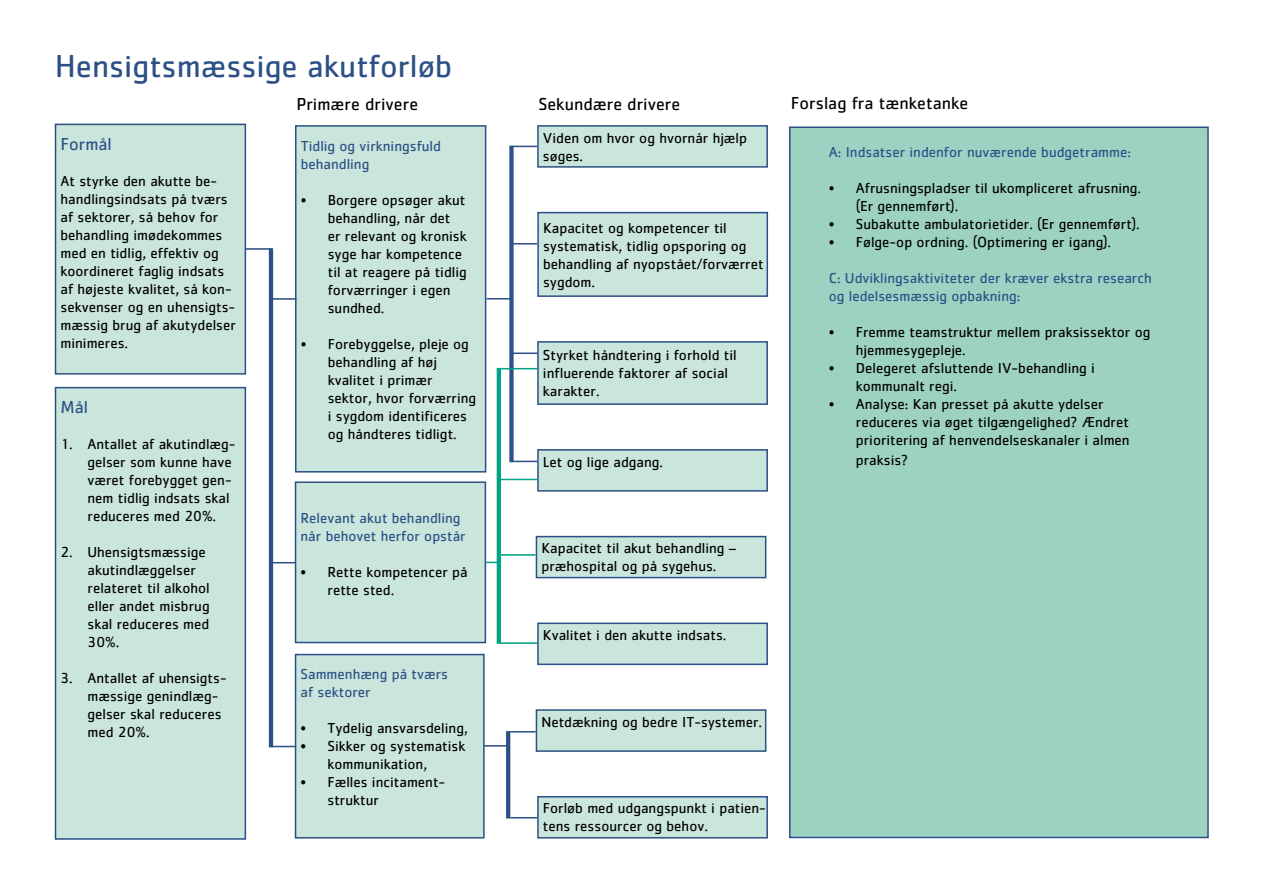
<style>
.page{position:relative;width:1263px;height:893px;background:#fff}
.page>*{position:absolute;margin:0;border:0;box-sizing:border-box;transform-origin:0 0}
.t1{font:33px "Cachet Std";color:#2c5085}
.t2{font:18px "Cachet Std";color:#000}
.t3{font:18px "Cachet Std";color:#2c5085}
.t4{font:15px/18px "Cachet Std";color:#000}
.t5{font:15px/18px "Cachet Std";color:#2c5085}
</style>
<div class="page">
<div style="left:790px;top:127px;width:418px;height:710px;background:#9dd2c3"></div>
<div style="left:789px;top:126px;width:420px;height:712px;border:2px solid #2c5085"></div>
<div style="left:56px;top:124px;width:189px;height:250px;background:#c9e5dc"></div>
<div style="left:55px;top:124px;width:191px;height:251px;border:2px solid #2c5085"></div>
<div style="left:56px;top:388px;width:189px;height:451px;background:#c9e5dc"></div>
<div style="left:55px;top:387px;width:191px;height:453px;border:2px solid #2c5085"></div>
<div style="left:296px;top:126px;width:190px;height:346px;background:#c9e5dc"></div>
<div style="left:295px;top:125px;width:191px;height:348px;border:2px solid #2c5085"></div>
<div style="left:296px;top:482px;width:189px;height:160px;background:#c9e5dc"></div>
<div style="left:295px;top:481px;width:191px;height:162px;border:2px solid #2c5085"></div>
<div style="left:296px;top:654px;width:188px;height:184px;background:#c9e5dc"></div>
<div style="left:295px;top:654px;width:190px;height:184px;border:2px solid #2c5085"></div>
<div style="left:538px;top:126px;width:229px;height:41px;background:#c9e5dc"></div>
<div style="left:537px;top:125px;width:231px;height:43px;border:2px solid #2c5085"></div>
<div style="left:538px;top:213px;width:229px;height:83px;background:#c9e5dc"></div>
<div style="left:537px;top:212px;width:231px;height:85px;border:2px solid #2c5085"></div>
<div style="left:538px;top:342px;width:229px;height:62px;background:#c9e5dc"></div>
<div style="left:537px;top:341px;width:231px;height:64px;border:2px solid #2c5085"></div>
<div style="left:538px;top:450px;width:229px;height:41px;background:#c9e5dc"></div>
<div style="left:537px;top:449px;width:231px;height:43px;border:2px solid #2c5085"></div>
<div style="left:536px;top:537px;width:230px;height:41px;background:#c9e5dc"></div>
<div style="left:536px;top:536px;width:230px;height:42px;border:2px solid #2c5085"></div>
<div style="left:538px;top:623px;width:229px;height:41px;background:#c9e5dc"></div>
<div style="left:537px;top:623px;width:231px;height:42px;border:2px solid #2c5085"></div>
<div style="left:536px;top:710px;width:230px;height:41px;background:#c9e5dc"></div>
<div style="left:536px;top:709px;width:230px;height:43px;border:2px solid #2c5085"></div>
<div style="left:538px;top:797px;width:229px;height:41px;background:#c9e5dc"></div>
<div style="left:537px;top:796px;width:231px;height:42px;border:2px solid #2c5085"></div>
<svg style="left:509px;top:146px;width:5px;height:316px;background:#4b6a97"></svg>
<svg style="left:512px;top:146px;width:25px;height:1px"></svg>
<svg style="left:513px;top:243px;width:24px;height:1px"></svg>
<hr style="left:513px;top:352px;width:25px;height:2px;background:#2c5085">
<hr style="left:487px;top:298px;width:24px;height:2px;background:#2c5085">
<svg style="left:510px;top:817px;width:27px;height:1px"></svg>
<hr style="left:484px;top:745px;width:25px;height:2px;background:#2c5085">
<svg style="left:506px;top:731px;width:4px;height:87px"></svg>
<hr style="left:269px;top:248px;width:4px;height:499px;background:#2c5085">
<hr style="left:271px;top:298px;width:25px;height:2px;background:#2c5085">
<hr style="left:246px;top:248px;width:25px;height:2px;background:#2c5085">
<svg style="left:269px;top:746px;width:26px;height:1px"></svg>
<svg style="left:271px;top:562px;width:25px;height:1px"></svg>
<hr style="left:510px;top:731px;width:26px;height:2px;background:#2c5085">
<hr style="left:497px;top:368px;width:4px;height:276px;background:#00a385">
<hr style="left:501px;top:642px;width:36px;height:2px;background:#00a385">
<hr style="left:498px;top:368px;width:39px;height:1px;background:#00a385">
<hr style="left:501px;top:479px;width:36px;height:1px;background:#00a385">
<hr style="left:501px;top:554px;width:34px;height:2px;background:#00a385">
<svg style="left:511px;top:461px;width:26px;height:1px"></svg>
<h1 class="t1" style="left:55px;top:46px;width:399px">Hensigtsmæssige akutforløb</h1>
<p class="t2" style="left:296px;top:93px;width:123px">Primære drivere</p>
<p class="t2" style="left:538px;top:94px;width:143px">Sekundære drivere</p>
<p class="t2" style="left:791px;top:93px;width:179px">Forslag fra tænketanke</p>
<p class="t3" style="left:61px;top:133px;width:53px">Formål</p>
<p class="t4" style="left:61px;top:172px;width:177px">At styrke den akutte be&shy;handlingsindsats på tværs af sektorer, så behov for behandling imødekommes med en tidlig, effektiv og koordineret faglig indsats af højeste kvalitet, så kon&shy;sekvenser og en uhensigts&shy;mæssig brug af akutydelser minimeres.</p>
<p class="t3" style="left:61px;top:397px;width:29px">Mål</p>
<p class="t4" style="left:88px;top:435px;width:150px;text-indent:-27px">1. Antallet af akutindlæg&shy;gelser som kunne have været forebygget gen&shy;nem tidlig indsats skal reduceres med 20%.</p>
<p class="t4" style="left:88px;top:543px;width:124px;text-indent:-27px">2. Uhensigtsmæssige akutindlæggelser relateret til alkohol eller andet misbrug skal reduceres med<br>30%.</p>
<p class="t4" style="left:88px;top:669px;width:141px;text-indent:-27px">3. Antallet af uhensigts&shy;mæssige genindlæg&shy;gelser skal reduceres med 20%.</p>
<p class="t5" style="left:301px;top:137px;width:142px">Tidlig og virkningsfuld behandling</p>
<p class="t4" style="left:328px;top:191px;width:141px;text-indent:-27px">• Borgere opsøger akut behandling, når det er relevant og kronisk syge har kompetence til at reagere på tidlig forværringer i egen sundhed.</p>
<p class="t4" style="left:328px;top:335px;width:150px;text-indent:-27px">• Forebyggelse, pleje og behandling af høj kvalitet i primær sektor, hvor forværring i sygdom identificeres og håndteres tidligt.</p>
<p class="t5" style="left:301px;top:508px;width:167px">Relevant akut behandling når behovet herfor opstår</p>
<p class="t4" style="left:328px;top:562px;width:142px;text-indent:-27px">• Rette kompetencer på rette sted.</p>
<p class="t5" style="left:301px;top:665px;width:149px">Sammenhæng på tværs af sektorer</p>
<p class="t4" style="left:301px;top:719px;width:169px">• Tydelig ansvarsdeling,</p>
<p class="t4" style="left:328px;top:737px;width:139px;text-indent:-27px">• Sikker og systematisk kommunikation,</p>
<p class="t4" style="left:328px;top:773px;width:119px;text-indent:-27px">• Fælles incitament&shy;struktur</p>
<p class="t4" style="left:543px;top:128px;width:206px">Viden om hvor og hvornår hjælp søges.</p>
<p class="t4" style="left:543px;top:218px;width:222px">Kapacitet og kompetencer til systematisk, tidlig opsporing og behandling af nyopstået/forværret sygdom.</p>
<p class="t4" style="left:543px;top:346px;width:195px">Styrket håndtering i forhold til influerende faktorer af social karakter.</p>
<p class="t4" style="left:543px;top:452px;width:122px">Let og lige adgang.</p>
<p class="t4" style="left:541px;top:539px;width:196px">Kapacitet til akut behandling – præhospital og på sygehus.</p>
<p class="t4" style="left:543px;top:626px;width:185px">Kvalitet i den akutte indsats.</p>
<p class="t4" style="left:541px;top:712px;width:222px">Netdækning og bedre IT-systemer.</p>
<p class="t4" style="left:543px;top:799px;width:225px">Forløb med udgangspunkt i patien&shy;tens ressourcer og behov.</p>
<p class="t5" style="left:829px;top:143px;width:304px">A: Indsatser indenfor nuværende budgetramme:</p>
<p class="t4" style="left:856px;top:179px;width:287px;text-indent:-27px">• Afrusningspladser til ukompliceret afrusning. (Er gennemført).</p>
<p class="t4" style="left:829px;top:215px;width:312px">• Subakutte ambulatorietider. (Er gennemført).</p>
<p class="t4" style="left:829px;top:233px;width:284px">• Følge-op ordning. (Optimering er igang).</p>
<p class="t5" style="left:829px;top:269px;width:324px">C: Udviklingsaktiviteter der kræver ekstra research og ledelsesmæssig opbakning:</p>
<p class="t4" style="left:856px;top:323px;width:296px;text-indent:-27px">• Fremme teamstruktur mellem praksissektor og hjemmesygepleje.</p>
<p class="t4" style="left:856px;top:359px;width:241px;text-indent:-27px">• Delegeret afsluttende IV-behandling i kommunalt regi.</p>
<p class="t4" style="left:856px;top:395px;width:275px;text-indent:-27px">• Analyse: Kan presset på akutte ydelser reduceres via øget tilgængelighed? Ændret prioritering af henvendelseskanaler i almen</p>
<p class="t4" style="left:856px;top:451px;width:54px">praksis?</p>
</div>
